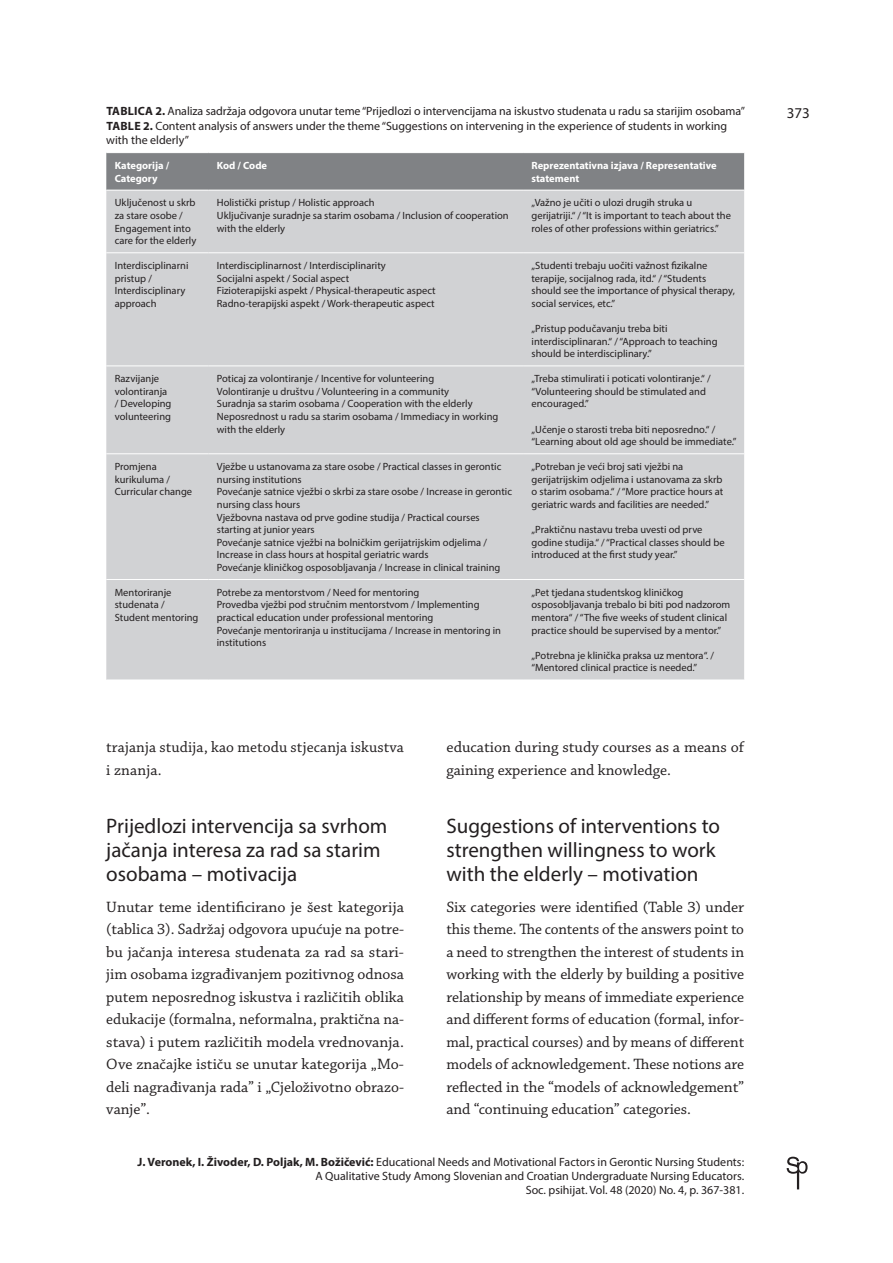
<style>
.page{position:relative;width:893px;height:1263px;background:#fff}
.page>*{position:absolute;margin:0;border:0;box-sizing:border-box;transform-origin:0 0}
.t1{font:21px/24px "Myriad Pro";color:#231f20}
.t2{font:15.75px/22.5px "Chaparral Pro";color:#231f20}
.t3{font:15px "Myriad Pro";color:#231f20}
.t4{font:12px/14.4px "Myriad Pro";color:#231f20;text-align:right}
.t5{font:10.5px/12.6px "Myriad Pro";color:#231f20}
.t6{font:700 10.5px/12.6px "Myriad Pro";color:#fff}
.s1{font-weight:700}
</style>
<div class="page">
<svg style="left:787px;top:1157px;width:21px;height:32px"></svg>
<div style="left:106px;top:153px;width:638px;height:37px;background:#808285"></div>
<div style="left:106px;top:191px;width:638px;height:489px;background:#d1d2d4"></div>
<hr style="left:106px;top:252px;width:102px;height:1px;background:#fff">
<hr style="left:208px;top:252px;width:315px;height:1px;background:#fff">
<hr style="left:523px;top:252px;width:221px;height:1px;background:#fff">
<hr style="left:106px;top:365px;width:102px;height:1px;background:#fff">
<hr style="left:208px;top:365px;width:315px;height:1px;background:#fff">
<hr style="left:523px;top:365px;width:221px;height:1px;background:#fff">
<hr style="left:106px;top:453px;width:102px;height:1px;background:#fff">
<hr style="left:208px;top:453px;width:315px;height:1px;background:#fff">
<hr style="left:523px;top:453px;width:221px;height:1px;background:#fff">
<hr style="left:106px;top:579px;width:102px;height:1px;background:#fff">
<hr style="left:208px;top:579px;width:315px;height:1px;background:#fff">
<hr style="left:523px;top:579px;width:221px;height:1px;background:#fff">
<p class="t4" style="left:106px;top:104px;width:640px;text-align:left"><span class="s1">TABLICA 2.</span> Analiza sadržaja odgovora unutar teme “Prijedlozi o intervencijama na iskustvo studenata u radu sa starijim osobama”<br><span class="s1">TABLE 2.</span> Content analysis of answers under the theme “Suggestions on intervening in the experience of students in working with the elderly”</p>
<p class="t6" style="left:115px;top:159px;width:56px">Kategorija /<br>Category</p>
<p class="t6" style="left:217px;top:159px;width:52px">Kod / Code</p>
<p class="t6" style="left:531px;top:159px;width:187px">Reprezentativna izjava / Representative statement</p>
<p class="t5" style="left:115px;top:196px;width:83px">Uključenost u skrb za stare osobe /<br>Engagement into care for the elderly</p>
<p class="t5" style="left:217px;top:196px;width:293px">Holistički pristup / Holistic approach<br>Uključivanje suradnje sa starim osobama / Inclusion of cooperation with the elderly</p>
<p class="t5" style="left:531px;top:196px;width:201px">„Važno je učiti o ulozi drugih struka u gerijatriji.“ / “It is important to teach about the roles of other professions within geriatrics.”</p>
<p class="t5" style="left:115px;top:259px;width:75px">Interdisciplinarni pristup /<br>Interdisciplinary approach</p>
<p class="t5" style="left:217px;top:259px;width:220px">Interdisciplinarnost / Interdisciplinarity<br>Socijalni aspekt / Social aspect<br>Fizioterapijski aspekt / Physical-therapeutic aspect Radno-terapijski aspekt / Work-therapeutic aspect</p>
<p class="t5" style="left:531px;top:259px;width:205px">„Studenti trebaju uočiti važnost fizikalne terapije, socijalnog rada, itd.“ / “Students should see the importance of physical therapy, social services, etc.”</p>
<p class="t5" style="left:531px;top:322px;width:188px">„Pristup podučavanju treba biti interdisciplinaran.“ / “Approach to teaching should be interdisciplinary.”</p>
<p class="t5" style="left:115px;top:372px;width:58px">Razvijanje volontiranja / Developing volunteering</p>
<p class="t5" style="left:217px;top:372px;width:283px">Poticaj za volontiranje / Incentive for volunteering<br>Volontiranje u društvu / Volunteering in a community<br>Suradnja sa starim osobama / Cooperation with the elderly Neposrednost u radu sa starim osobama / Immediacy in working with the elderly</p>
<p class="t5" style="left:531px;top:372px;width:181px">„Treba stimulirati i poticati volontiranje.“ / “Volunteering should be stimulated and encouraged.”</p>
<p class="t5" style="left:531px;top:423px;width:207px">„Učenje o starosti treba biti neposredno.“ / “Learning about old age should be immediate.”</p>
<p class="t5" style="left:115px;top:460px;width:79px">Promjena kurikuluma /<br>Curricular change</p>
<p class="t5" style="left:217px;top:460px;width:297px">Vježbe u ustanovama za stare osobe / Practical classes in gerontic nursing institutions<br>Povećanje satnice vježbi o skrbi za stare osobe / Increase in gerontic nursing class hours<br>Vježbovna nastava od prve godine studija / Practical courses starting at junior years<br>Povećanje satnice vježbi na bolničkim gerijatrijskim odjelima / Increase in class hours at hospital geriatric wards<br>Povećanje kliničkog osposobljavanja / Increase in clinical training</p>
<p class="t5" style="left:531px;top:460px;width:193px">„Potreban je veći broj sati vježbi na gerijatrijskim odjelima i ustanovama za skrb o starim osobama.“ / “More practice hours at geriatric wards and facilities are needed.”</p>
<p class="t5" style="left:531px;top:523px;width:195px">„Praktičnu nastavu treba uvesti od prve godine studija.“ / “Practical classes should be introduced at the first study year.”</p>
<p class="t5" style="left:115px;top:586px;width:85px">Mentoriranje studenata /<br>Student mentoring</p>
<p class="t5" style="left:217px;top:586px;width:286px">Potrebe za mentorstvom / Need for mentoring<br>Provedba vježbi pod stručnim mentorstvom / Implementing practical education under professional mentoring<br>Povećanje mentoriranja u institucijama / Increase in mentoring in institutions</p>
<p class="t5" style="left:531px;top:586px;width:200px">„Pet tjedana studentskog kliničkog osposobljavanja trebalo bi biti pod nadzorom mentora“ / “The five weeks of student clinical practice should be supervised by a mentor.”</p>
<p class="t5" style="left:531px;top:649px;width:184px">„Potrebna je klinička praksa uz mentora“. / “Mentored clinical practice is needed.”</p>
<h2 class="t2" style="left:106px;top:736px;width:299px">trajanja studija, kao metodu stjecanja iskustva i znanja.</h2>
<h1 class="t1" style="left:106px;top:813px;width:283px">Prijedlozi intervencija sa svrhom jačanja interesa za rad sa starim osobama – motivacija</h1>
<p class="t2" style="left:106px;top:896px;width:299px;text-align:justify">Unutar teme identificirano je šest kategorija (tablica 3). Sadržaj odgovora upućuje na potre&shy;bu jačanja interesa studenata za rad sa stari&shy;jim osobama izgrađivanjem pozitivnog odnosa putem neposrednog iskustva i različitih oblika edukacije (formalna, neformalna, praktična na&shy;stava) i putem različitih modela vrednovanja.<br>Ove značajke ističu se unutar kategorija „Mo&shy;deli nagrađivanja rada” i „Cjeloživotno obrazo&shy;vanje”.</p>
<h2 class="t2" style="left:446px;top:736px;width:299px">education during study courses as a means of gaining experience and knowledge.</h2>
<h1 class="t1" style="left:446px;top:813px;width:275px">Suggestions of interventions to strengthen willingness to work with the elderly – motivation</h1>
<p class="t2" style="left:446px;top:896px;width:299px;text-align:justify">Six categories were identified (Table 3) under this theme. The contents of the answers point to a need to strengthen the interest of students in working with the elderly by building a positive relationship by means of immediate experience and different forms of education (formal, infor&shy;mal, practical courses) and by means of different models of acknowledgement. These notions are reflected in the “models of acknowledgement” and “continuing education” categories.</p>
<p class="t4" style="left:138px;top:1154px;width:608px"><span class="s1">J. Veronek, I. Živoder, D. Poljak, M. Božičević:</span> Educational Needs and Motivational Factors in Gerontic Nursing Students:<br>A Qualitative Study Among Slovenian and Croatian Undergraduate Nursing Educators.<br>Soc. psihijat. Vol. 48 (2020) No. 4, p. 367-381.</p>
<h3 class="t3" style="left:787px;top:103px;width:25px">373</h3>
</div>
